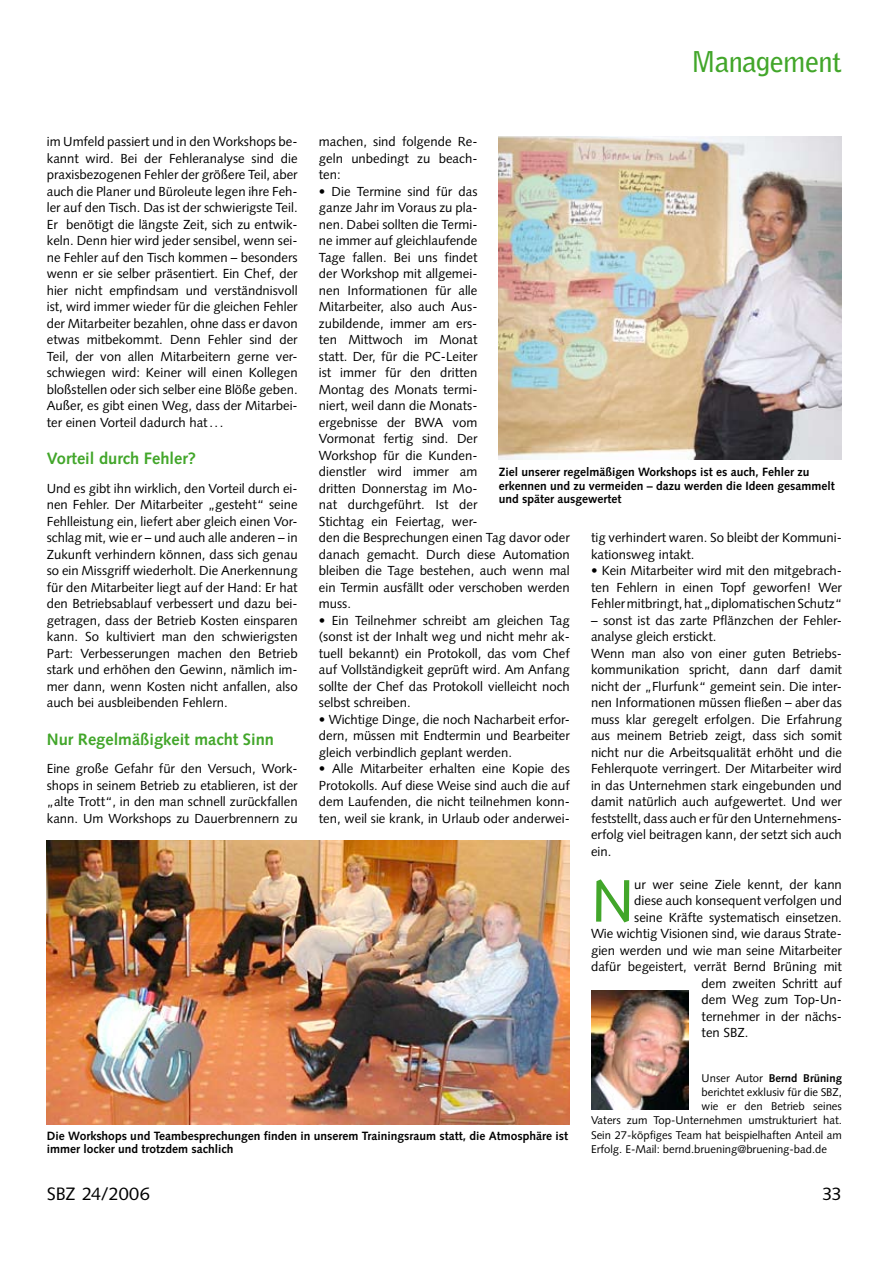
<style>
.page{position:relative;width:893px;height:1263px;background:#fff}
.page>*{position:absolute;margin:0;border:0;box-sizing:border-box;transform-origin:0 0}
.t1{font:59.85px "Syntax LT Std";color:#42a62a}
.t2{font:700 28.5px "Bell Gothic Std";letter-spacing:-.02em;color:#42a62a}
.t3{font:18px "Syntax LT Std";letter-spacing:-.01em;color:#000}
.t4{font:700 16.5px "Syntax LT Std";color:#42a62a}
.t5{font:13.2px/16.5px "Syntax LT Std";color:#000;text-align:justify}
.t6{font:700 12px/13.5px "Syntax LT Std";color:#000}
.t7{font:11.25px "Syntax LT Std";color:#000}
.t8{font:700 11.25px "Syntax LT Std";color:#000}
.s1{font-weight:400}
</style>
<div class="page">
<img style="left:47px;top:840px;width:523px;height:284px">
<img style="left:499px;top:136px;width:343px;height:324px">
<img style="left:591px;top:991px;width:98px;height:119px">
<h2 class="t2" style="left:691px;top:45px;width:153px">Management</h2>
<p class="t5" style="left:47px;top:133px;width:252px">im Umfeld passiert und in den Workshops be&shy;kannt wird. Bei der Fehleranalyse sind die praxisbezogenen Fehler der größere Teil, aber auch die Planer und Büroleute legen ihre Feh&shy;ler auf den Tisch. Das ist der schwierigste Teil.<br>Er benötigt die längste Zeit, sich zu entwic&shy;keln. Denn hier wird jeder sensibel, wenn sei&shy;ne Fehler auf den Tisch kommen – besonders wenn er sie selber präsentiert. Ein Chef, der hier nicht empfindsam und verständnisvoll ist, wird immer wieder für die gleichen Fehler der Mitarbeiter bezahlen, ohne dass er davon etwas mitbekommt. Denn Fehler sind der Teil, der von allen Mitarbeitern gerne ver&shy;schwiegen wird: Keiner will einen Kollegen bloßstellen oder sich selber eine Blöße geben.<br>Außer, es gibt einen Weg, dass der Mitarbei&shy;ter einen Vorteil dadurch hat...</p>
<p class="t4" style="left:47px;top:449px;width:151px">Vorteil durch Fehler?</p>
<p class="t5" style="left:47px;top:480px;width:252px">Und es gibt ihn wirklich, den Vorteil durch ei&shy;nen Fehler. Der Mitarbeiter „gesteht“ seine Fehlleistung ein, liefert aber gleich einen Vor&shy;schlag mit, wie er – und auch alle anderen – in Zukunft verhindern können, dass sich genau so ein Missgriff wiederholt. Die Anerkennung für den Mitarbeiter liegt auf der Hand: Er hat den Betriebsablauf verbessert und dazu bei&shy;getragen, dass der Betrieb Kosten einsparen kann. So kultiviert man den schwierigsten Part: Verbesserungen machen den Betrieb stark und erhöhen den Gewinn, nämlich im&shy;mer dann, wenn Kosten nicht anfallen, also auch bei ausbleibenden Fehlern.</p>
<p class="t4" style="left:47px;top:729px;width:229px">Nur Regelmäßigkeit macht Sinn</p>
<p class="t5" style="left:47px;top:760px;width:252px">Eine große Gefahr für den Versuch, Work&shy;shops in seinem Betrieb zu etablieren, ist der „alte Trott“, in den man schnell zurückfallen kann. Um Workshops zu Dauerbrennern zu</p>
<p class="t5" style="left:319px;top:133px;width:160px">machen, sind folgende Re&shy;geln unbedingt zu beach&shy;ten:</p>
<p class="t5" style="left:319px;top:183px;width:252px;text-align:left">• Die Termine sind für das<br>ganze Jahr im Voraus zu pla-<br>nen. Dabei sollten die Termi-<br>ne immer auf gleichlaufende<br>Tage fallen. Bei uns findet<br>der Workshop mit allgemei-<br>nen Informationen für alle<br>Mitarbeiter, also auch Aus-<br>zubildende, immer am ers-<br>ten Mittwoch im Monat<br>statt. Der, für die PC-Leiter<br>ist immer für den dritten<br>Montag des Monats termi-<br>niert, weil dann die Monats-<br>ergebnisse der BWA vom<br>Vormonat fertig sind. Der<br>Workshop für die Kunden-<br>dienstler wird immer am<br>dritten Donnerstag im Mo-<br>nat durchgeführt. Ist der<br>Stichtag ein Feiertag, wer-<br>den die Besprechungen einen Tag davor oder danach gemacht. Durch diese Automation bleiben die Tage bestehen, auch wenn mal ein Termin ausfällt oder verschoben werden muss.</p>
<p class="t5" style="left:319px;top:612px;width:252px">• Ein Teilnehmer schreibt am gleichen Tag (sonst ist der Inhalt weg und nicht mehr ak&shy;tuell bekannt) ein Protokoll, das vom Chef auf Vollständigkeit geprüft wird. Am Anfang sollte der Chef das Protokoll vielleicht noch selbst schreiben.</p>
<p class="t5" style="left:319px;top:711px;width:252px">• Wichtige Dinge, die noch Nacharbeit erfor&shy;dern, müssen mit Endtermin und Bearbeiter gleich verbindlich geplant werden.</p>
<p class="t5" style="left:319px;top:760px;width:252px">• Alle Mitarbeiter erhalten eine Kopie des Protokolls. Auf diese Weise sind auch die auf dem Laufenden, die nicht teilnehmen konn&shy;ten, weil sie krank, in Urlaub oder anderwei-</p>
<p class="t6" style="left:499px;top:465px;width:338px">Ziel unserer regelmäßigen Workshops ist es auch, Fehler zu erkennen und zu vermeiden – dazu werden die Ideen gesammelt und später ausgewertet</p>
<p class="t5" style="left:591px;top:529px;width:252px">tig verhindert waren. So bleibt der Kommuni&shy;kationsweg intakt.</p>
<p class="t5" style="left:591px;top:562px;width:252px">• Kein Mitarbeiter wird mit den mitgebrach&shy;ten Fehlern in einen Topf geworfen! Wer Fehler mitbringt, hat „diplomatischen Schutz“</p>
<p class="t5" style="left:591px;top:612px;width:252px;text-align:left">– sonst ist das zarte Pflänzchen der Fehler&shy;analyse gleich erstickt.<br>Wenn man also von einer guten Betriebs&shy;kommunikation spricht, dann darf damit nicht der „Flurfunk“ gemeint sein. Die inter&shy;nen Informationen müssen fließen – aber das muss klar geregelt erfolgen. Die Erfahrung aus meinem Betrieb zeigt, dass sich somit nicht nur die Arbeitsqualität erhöht und die Fehlerquote verringert. Der Mitarbeiter wird in das Unternehmen stark eingebunden und damit natürlich auch aufgewertet. Und wer feststellt, dass auch er für den Unternehmens&shy;erfolg viel beitragen kann, der setzt sich auch ein.</p>
<h1 class="t1" style="left:591px;top:865px;width:45px">N</h1>
<p class="t5" style="left:634px;top:876px;width:209px">ur wer seine Ziele kennt, der kann</p>
<p class="t5" style="left:634px;top:892px;width:209px">diese auch konsequent verfolgen und</p>
<p class="t5" style="left:634px;top:909px;width:209px">seine Kräfte systematisch einsetzen.</p>
<p class="t5" style="left:591px;top:925px;width:252px">Wie wichtig Visionen sind, wie daraus Strate-</p>
<p class="t5" style="left:591px;top:942px;width:252px">gien werden und wie man seine Mitarbeiter</p>
<p class="t5" style="left:591px;top:958px;width:252px">dafür begeistert, verrät Bernd Brüning mit</p>
<p class="t5" style="left:702px;top:975px;width:142px">dem zweiten Schritt auf</p>
<p class="t5" style="left:702px;top:991px;width:142px">dem Weg zum Top-Un-</p>
<p class="t5" style="left:702px;top:1008px;width:142px">ternehmer in der nächs-</p>
<p class="t5" style="left:702px;top:1024px;width:48px">ten SBZ.</p>
<p class="t6" style="left:47px;top:1129px;width:523px">Die Workshops und Teambesprechungen finden in unserem Trainingsraum statt, die Atmosphäre ist immer locker und trotzdem sachlich</p>
<p class="t8" style="left:702px;top:1071px;width:142px"><span class="s1">Unser Autor</span> Bernd Brüning</p>
<p class="t7" style="left:702px;top:1085px;width:142px">berichtet exklusiv für die SBZ,</p>
<p class="t7" style="left:702px;top:1099px;width:142px">wie er den Betrieb seines</p>
<p class="t7" style="left:591px;top:1114px;width:252px">Vaters zum Top-Unternehmen umstrukturiert hat.</p>
<p class="t7" style="left:591px;top:1128px;width:252px">Sein 27-köpfiges Team hat beispielhaften Anteil am</p>
<p class="t7" style="left:591px;top:1142px;width:237px">Erfolg. E-Mail: bernd.bruening@bruening-bad.de</p>
<h3 class="t3" style="left:47px;top:1183px;width:104px">SBZ 24/2006</h3>
<h3 class="t3" style="left:822px;top:1183px;width:21px">33</h3>
</div>
